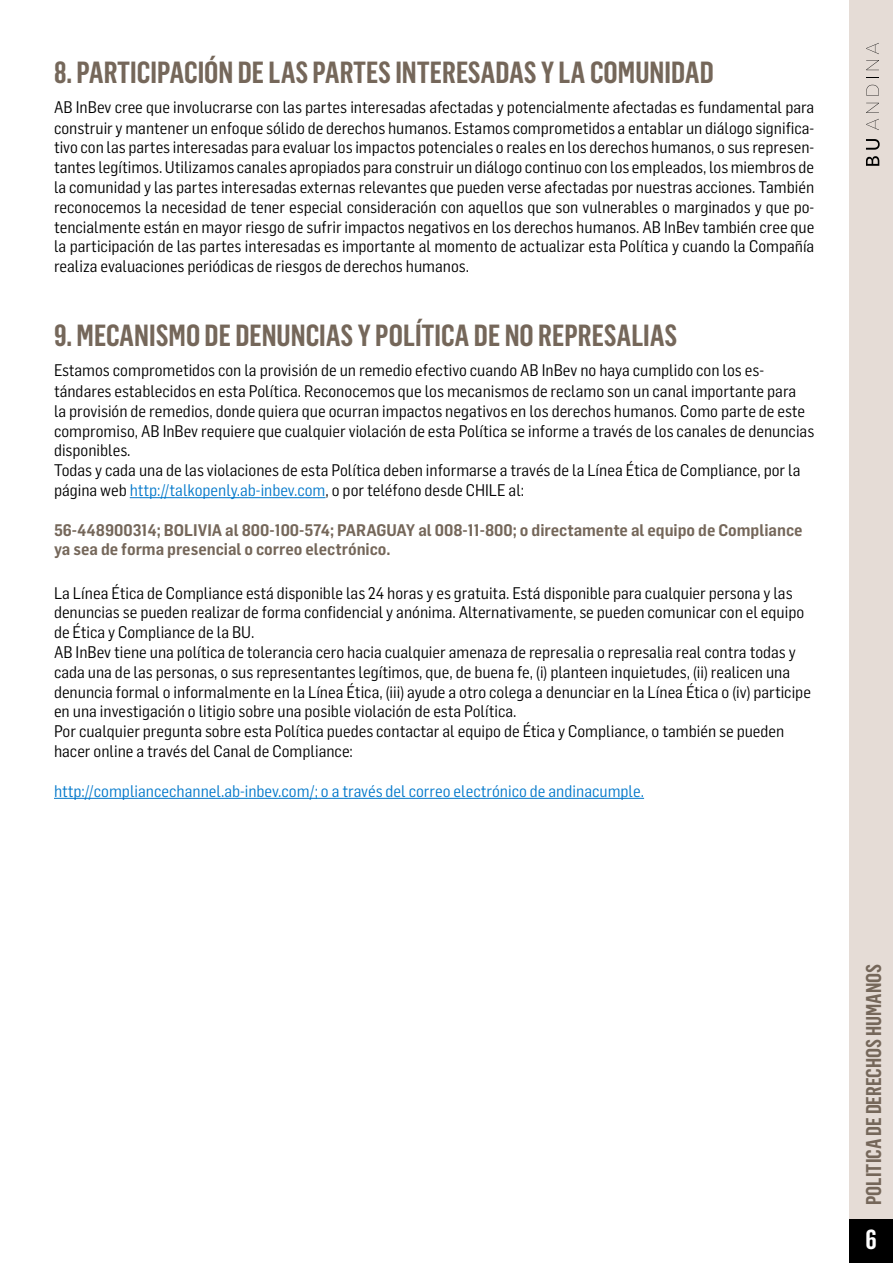
<style>
.page{position:relative;width:893px;height:1263px;background:#fff}
.page>*{position:absolute;margin:0;border:0;box-sizing:border-box;transform-origin:0 0}
.t1{font:600 30px "Flama Condensed";color:#75675a}
.t2{font:600 27px "Flama Condensed";color:#fff}
.t3{font:600 21px "Flama Condensed";color:#75675a}
.t4{font:16.5px/20px "Flama Semicondensed";color:#000}
.t5{font:600 16.5px/19.8px "Flama Semicondensed";color:#75675a}
.t6{font:16.5px "Flama Semicondensed";color:#0077ca}
.s1{color:#0077ca}
</style>
<div class="page">
<div style="left:850px;top:0;width:43px;height:1263px;background:#e5dcd6"></div>
<div style="left:850px;top:1219px;width:43px;height:44px;background:#000"></div>
<svg style="left:866px;top:156px;width:13px;height:10px"></svg>
<svg style="left:866px;top:139px;width:14px;height:11px"></svg>
<svg style="left:866px;top:119px;width:13px;height:11px"></svg>
<svg style="left:866px;top:103px;width:13px;height:10px"></svg>
<svg style="left:866px;top:85px;width:13px;height:10px"></svg>
<svg style="left:866px;top:60px;width:13px;height:10px"></svg>
<svg style="left:866px;top:43px;width:13px;height:11px"></svg>
<hr style="left:130px;top:497px;width:196px;height:1px;background:#0077ca">
<hr style="left:54px;top:798px;width:590px;height:1px;background:#0077ca">
<h1 class="t1" style="left:54px;top:53px;width:661px">8. PARTICIPACIÓN DE LAS PARTES INTERESADAS Y LA COMUNIDAD</h1>
<p class="t4" style="left:54px;top:96px;width:762px;text-align:justify">AB InBev cree que involucrarse con las partes interesadas afectadas y potencialmente afectadas es fundamental para construir y mantener un enfoque sólido de derechos humanos. Estamos comprometidos a entablar un diálogo significa&shy;tivo con las partes interesadas para evaluar los impactos potenciales o reales en los derechos humanos, o sus represen&shy;tantes legítimos. Utilizamos canales apropiados para construir un diálogo continuo con los empleados, los miembros de la comunidad y las partes interesadas externas relevantes que pueden verse afectadas por nuestras acciones. También reconocemos la necesidad de tener especial consideración con aquellos que son vulnerables o marginados y que po&shy;tencialmente están en mayor riesgo de sufrir impactos negativos en los derechos humanos. AB InBev también cree que la participación de las partes interesadas es importante al momento de actualizar esta Política y cuando la Compañía realiza evaluaciones periódicas de riesgos de derechos humanos.</p>
<h1 class="t1" style="left:54px;top:316px;width:625px">9. MECANISMO DE DENUNCIAS Y POLÍTICA DE NO REPRESALIAS</h1>
<p class="t4" style="left:54px;top:359px;width:762px">Estamos comprometidos con la provisión de un remedio efectivo cuando AB InBev no haya cumplido con los es&shy;tándares establecidos en esta Política. Reconocemos que los mecanismos de reclamo son un canal importante para<br>la provisión de remedios, donde quiera que ocurran impactos negativos en los derechos humanos. Como parte de este compromiso, AB InBev requiere que cualquier violación de esta Política se informe a través de los canales de denuncias disponibles.<br>Todas y cada una de las violaciones de esta Política deben informarse a través de la Línea Ética de Compliance, por la página web <span class="s1">http://talkopenly.ab-inbev.com</span>, o por teléfono desde CHILE al:</p>
<p class="t5" style="left:54px;top:519px;width:750px">56-448900314; BOLIVIA al 800-100-574; PARAGUAY al 008-11-800; o directamente al equipo de Compliance ya sea de forma presencial o correo electrónico.</p>
<p class="t4" style="left:54px;top:582px;width:758px">La Línea Ética de Compliance está disponible las 24 horas y es gratuita. Está disponible para cualquier persona y las denuncias se pueden realizar de forma confidencial y anónima. Alternativamente, se pueden comunicar con el equipo de Ética y Compliance de la BU.<br>AB InBev tiene una política de tolerancia cero hacia cualquier amenaza de represalia o represalia real contra todas y cada una de las personas, o sus representantes legítimos, que, de buena fe, (i) planteen inquietudes, (ii) realicen una denuncia formal o informalmente en la Línea Ética, (iii) ayude a otro colega a denunciar en la Línea Ética o (iv) participe en una investigación o litigio sobre una posible violación de esta Política.<br>Por cualquier pregunta sobre esta Política puedes contactar al equipo de Ética y Compliance, o también se pueden hacer online a través del Canal de Compliance:</p>
<p class="t6" style="left:54px;top:780px;width:592px">http://compliancechannel.ab-inbev.com/; o a través del correo electrónico de andinacumple.</p>
<p class="t3" style="left:860px;top:1205px;width:242px;rotate:-90deg">POLITICA DE DERECHOS HUMANOS</p>
<h2 class="t2" style="left:866px;top:1222px;width:13px">6</h2>
</div>
